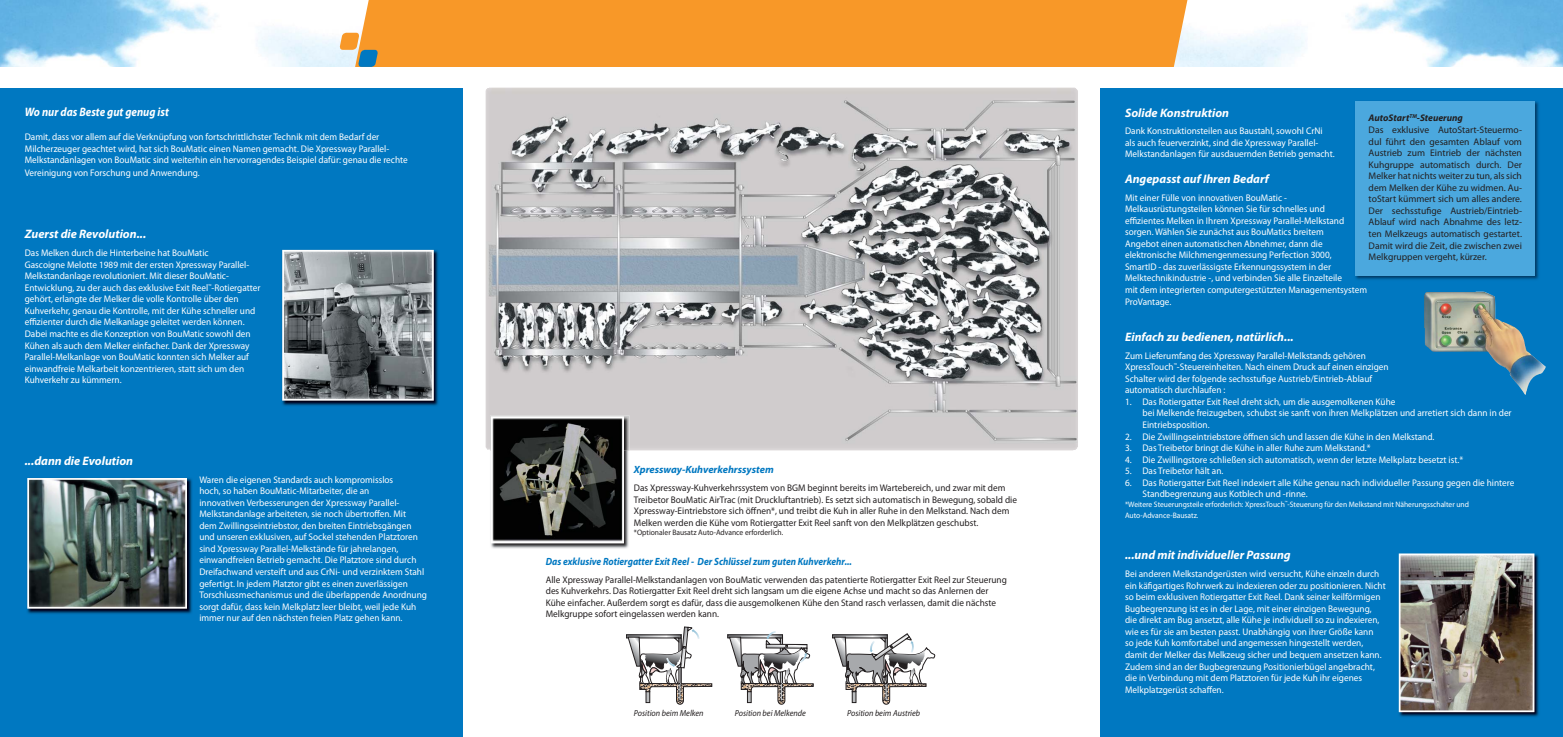
<style>
.page{position:relative;width:1563px;height:737px;background:#fff}
.page>*{position:absolute;margin:0;border:0;box-sizing:border-box;transform-origin:0 0}
.t1{font:italic 700 12.25px "Myriad Pro";color:#fff}
.t2{font:italic 700 12.25px "Myriad Pro";color:#fff;scale:.9 1}
.t3{font:italic 700 10.5px "Myriad Pro";color:#0078c1;scale:.9 1}
.t4{font:italic 700 10.5px "Myriad Pro";color:#0078c1}
.t5{font:9.62px/11.5px "Myriad Pro";color:#fff;scale:.96 1}
.t6{font:9.62px/11.5px "Myriad Pro";color:#231f20;scale:.96 1}
.t7{font:9.62px/11.5px "Myriad Pro";color:#231f20}
.t8{font:italic 8.75px "Myriad Pro";color:#231f20;scale:.94 1}
.t9{font:7.88px/11.5px "Myriad Pro";color:#fff;scale:.96 1}
.t10{font:7.88px "Myriad Pro";color:#231f20;scale:.96 1}
.s1{font-weight:700;font-style:italic}
</style>
<div class="page">
<div style="left:0;top:88px;width:463px;height:649px;background:#0078c1"></div>
<div style="left:1100px;top:88px;width:463px;height:649px;background:#0078c1"></div>
<img style="left:0;top:0;width:355px;height:67px">
<img style="left:1189px;top:0;width:374px;height:67px">
<div style="left:355px;top:0;width:834px;height:67px;background:#f89828"></div>
<svg style="left:339px;top:33px;width:39px;height:34px"></svg>
<img style="left:485px;top:87px;width:593px;height:363px">
<img style="left:490px;top:415px;width:139px;height:134px">
<svg style="left:491px;top:416px;width:133px;height:127px;background:#3b3c39"></svg>
<div style="left:626px;top:634px;width:55px;height:4px;border:1px solid #231f20"></div>
<svg style="left:628px;top:627px;width:84px;height:78px"></svg>
<svg style="left:832px;top:633px;width:103px;height:72px"></svg>
<svg style="left:727px;top:631px;width:86px;height:74px"></svg>
<img style="left:1424px;top:291px;width:122px;height:104px">
<img style="left:1399px;top:553px;width:140px;height:164px">
<img style="left:1398px;top:553px;width:136px;height:159px">
<img style="left:282px;top:249px;width:157px;height:157px">
<svg style="left:282px;top:250px;width:152px;height:150px;background:#7d8285"></svg>
<img style="left:27px;top:478px;width:165px;height:136px">
<img style="left:27px;top:478px;width:160px;height:130px">
<img style="left:1355px;top:101px;width:184px;height:179px">
<div style="left:1354px;top:101px;width:180px;height:174px;background:#4ba8de"></div>
<p class="t2" style="left:25px;top:107px;width:162px">Wo nur das Beste gut genug ist</p>
<p class="t5" style="left:25px;top:132px;width:400px">Damit, dass vor allem auf die Verknüpfung von fortschrittlichster Technik mit dem Bedarf der<br>Milcherzeuger geachtet wird, hat sich BouMatic einen Namen gemacht. Die Xpressway Parallel-<br>Melkstandanlagen von BouMatic sind weiterhin ein hervorragendes Beispiel dafür: genau die rechte</p>
<p class="t5" style="left:25px;top:167px;width:184px">Vereinigung von Forschung und Anwendung.</p>
<p class="t1" style="left:25px;top:229px;width:123px">Zuerst die Revolution...</p>
<p class="t5" style="left:25px;top:248px;width:247px">Das Melken durch die Hinterbeine hat BouMatic<br>Gascoigne Melotte 1989 mit der ersten Xpressway Parallel-Melkstandanlage revolutioniert. Mit dieser BouMatic-Entwicklung, zu der auch das exklusive Exit Reel<sup>™</sup>-Rotiergatter gehört, erlangte der Melker die volle Kontrolle über den Kuhverkehr, genau die Kontrolle, mit der Kühe schneller und effizienter durch die Melkanlage geleitet werden können.<br>Dabei machte es die Konzeption von BouMatic sowohl den Kühen als auch dem Melker einfacher. Dank der Xpressway Parallel-Melkanlage von BouMatic konnten sich Melker auf einwandfreie Melkarbeit konzentrieren, statt sich um den Kuhverkehr zu kümmern.</p>
<p class="t1" style="left:25px;top:456px;width:110px">...dann die Evolution</p>
<p class="t5" style="left:199px;top:474px;width:239px">Waren die eigenen Standards auch kompromisslos<br>hoch, so haben BouMatic-Mitarbeiter, die an<br>innovativen Verbesserungen der Xpressway Parallel-Melkstandanlage arbeiteten, sie noch übertroffen. Mit<br>dem Zwillingseintriebstor, den breiten Eintriebsgängen und unseren exklusiven, auf Sockel stehenden Platztoren sind Xpressway Parallel-Melkstände für jahrelangen, einwandfreien Betrieb gemacht. Die Platztore sind durch Dreifachwand versteift und aus CrNi- und verzinktem Stahl gefertigt. In jedem Platztor gibt es einen zuverlässigen Torschlussmechanismus und die überlappende Anordnung sorgt dafür, dass kein Melkplatz leer bleibt, weil jede Kuh immer nur auf den nächsten freien Platz gehen kann.</p>
<p class="t4" style="left:634px;top:465px;width:141px">Xpressway-Kuhverkehrssystem</p>
<p class="t6" style="left:634px;top:482px;width:401px">Das Xpressway-Kuhverkehrssystem von BGM beginnt bereits im Wartebereich, und zwar mit dem Treibetor BouMatic AirTrac (mit Druckluftantrieb). Es setzt sich automatisch in Bewegung, sobald die Xpressway-Eintriebstore sich öffnen*, und treibt die Kuh in aller Ruhe in den Melkstand. Nach dem Melken werden die Kühe vom Rotiergatter Exit Reel sanft von den Melkplätzen geschubst.</p>
<p class="t10" style="left:634px;top:529px;width:157px">*Optionaler Bausatz Auto-Advance erforderlich.</p>
<p class="t3" style="left:546px;top:557px;width:342px">Das exklusive Rotiergatter Exit Reel - Der Schlüssel zum guten Kuhverkehr...</p>
<p class="t6" style="left:546px;top:574px;width:482px">Alle Xpressway Parallel-Melkstandanlagen von BouMatic verwenden das patentierte Rotiergatter Exit Reel zur Steuerung des Kuhverkehrs. Das Rotiergatter Exit Reel dreht sich langsam um die eigene Achse und macht so das Anlernen der Kühe einfacher. Außerdem sorgt es dafür, dass die ausgemolkenen Kühe den Stand rasch verlassen, damit die nächste Melkgruppe sofort eingelassen werden kann.</p>
<p class="t8" style="left:634px;top:710px;width:76px">Position beim Melken</p>
<p class="t8" style="left:735px;top:709px;width:77px">Position bei Melkende</p>
<p class="t8" style="left:847px;top:709px;width:79px">Position beim Austrieb</p>
<p class="t1" style="left:1125px;top:108px;width:106px">Solide Konstruktion</p>
<p class="t5" style="left:1125px;top:126px;width:220px">Dank Konstruktionsteilen aus Baustahl, sowohl CrNi als auch feuerverzinkt, sind die Xpressway Parallel-<br>Melkstandanlagen für ausdauernden Betrieb gemacht.</p>
<p class="t1" style="left:1125px;top:174px;width:145px">Angepasst auf Ihren Bedarf</p>
<p class="t5" style="left:1125px;top:192px;width:254px">Mit einer Fülle von innovativen BouMatic - Melkausrüstungsteilen können Sie für schnelles und<br>effizientes Melken in Ihrem Xpressway Parallel-Melkstand sorgen. Wählen Sie zunächst aus BouMatics breitem<br>Angebot einen automatischen Abnehmer, dann die elektronische Milchmengenmessung Perfection 3000,<br>SmartID - das zuverlässigste Erkennungssystem in der Melktechnikindustrie -, und verbinden Sie alle Einzelteile<br>mit dem integrierten computergestützten Managementsystem ProVantage.</p>
<p class="t1" style="left:1125px;top:332px;width:170px">Einfach zu bedienen, natürlich...</p>
<p class="t5" style="left:1125px;top:350px;width:276px">Zum Lieferumfang des Xpressway Parallel-Melkstands gehören XpressTouch<sup>™</sup>-Steuereinheiten. Nach einem Druck auf einen einzigen Schalter wird der folgende sechsstufige Austrieb/Eintrieb-Ablauf automatisch durchlaufen :</p>
<p class="t5" style="left:1142px;top:396px;width:386px;text-indent:-17px">1. Das Rotiergatter Exit Reel dreht sich, um die ausgemolkenen Kühe<br>bei Melkende freizugeben, schubst sie sanft von ihren Melkplätzen und arretiert sich dann in der<br>Eintriebsposition.</p>
<p class="t5" style="left:1125px;top:431px;width:324px">2. Die Zwillingseintriebstore öffnen sich und lassen die Kühe in den Melkstand.</p>
<p class="t5" style="left:1125px;top:443px;width:257px">3. Das Treibetor bringt die Kühe in aller Ruhe zum Melkstand.*</p>
<p class="t5" style="left:1125px;top:454px;width:354px">4. Die Zwillingstore schließen sich automatisch, wenn der letzte Melkplatz besetzt ist.*</p>
<p class="t5" style="left:1125px;top:466px;width:104px">5. Das Treibetor hält an.</p>
<p class="t5" style="left:1142px;top:477px;width:389px;text-indent:-17px">6. Das Rotiergatter Exit Reel indexiert alle Kühe genau nach individueller Passung gegen die hintere<br>Standbegrenzung aus Kotblech und -rinne.</p>
<p class="t9" style="left:1125px;top:499px;width:360px">*Weitere Steuerungsteile erforderlich: XpressTouch<sup>™</sup>-Steuerung für den Melkstand mit Näherungsschalter und<br>Auto-Advance-Bausatz.</p>
<p class="t7" style="left:1368px;top:113px;width:155px"><span class="s1">AutoStart</span><sup>TM</sup><span class="s1">-Steuerung<br></span>Das exklusive AutoStart-Steuermo&shy;dul führt den gesamten Ablauf vom Austrieb zum Eintrieb der nächsten Kuhgruppe automatisch durch. Der Melker hat nichts weiter zu tun, als sich dem Melken der Kühe zu widmen. Au&shy;toStart kümmert sich um alles andere.<br>Der sechsstufige Austrieb/Eintrieb-Ablauf wird nach Abnahme des letz&shy;ten Melkzeugs automatisch gestartet.<br>Damit wird die Zeit, die zwischen zwei Melkgruppen vergeht, kürzer.</p>
<p class="t1" style="left:1125px;top:550px;width:167px">...und mit individueller Passung</p>
<p class="t5" style="left:1125px;top:568px;width:273px">Bei anderen Melkstandgerüsten wird versucht, Kühe einzeln durch ein käfigartiges Rohrwerk zu indexieren oder zu positionieren. Nicht so beim exklusiven Rotiergatter Exit Reel. Dank seiner keilförmigen Bugbegrenzung ist es in der Lage, mit einer einzigen Bewegung, die direkt am Bug ansetzt, alle Kühe je individuell so zu indexieren, wie es für sie am besten passt. Unabhängig von ihrer Größe kann<br>so jede Kuh komfortabel und angemessen hingestellt werden, damit der Melker das Melkzeug sicher und bequem ansetzen kann.<br>Zudem sind an der Bugbegrenzung Positionierbügel angebracht, die in Verbindung mit dem Platztoren für jede Kuh ihr eigenes Melkplatzgerüst schaffen.</p>
</div>
